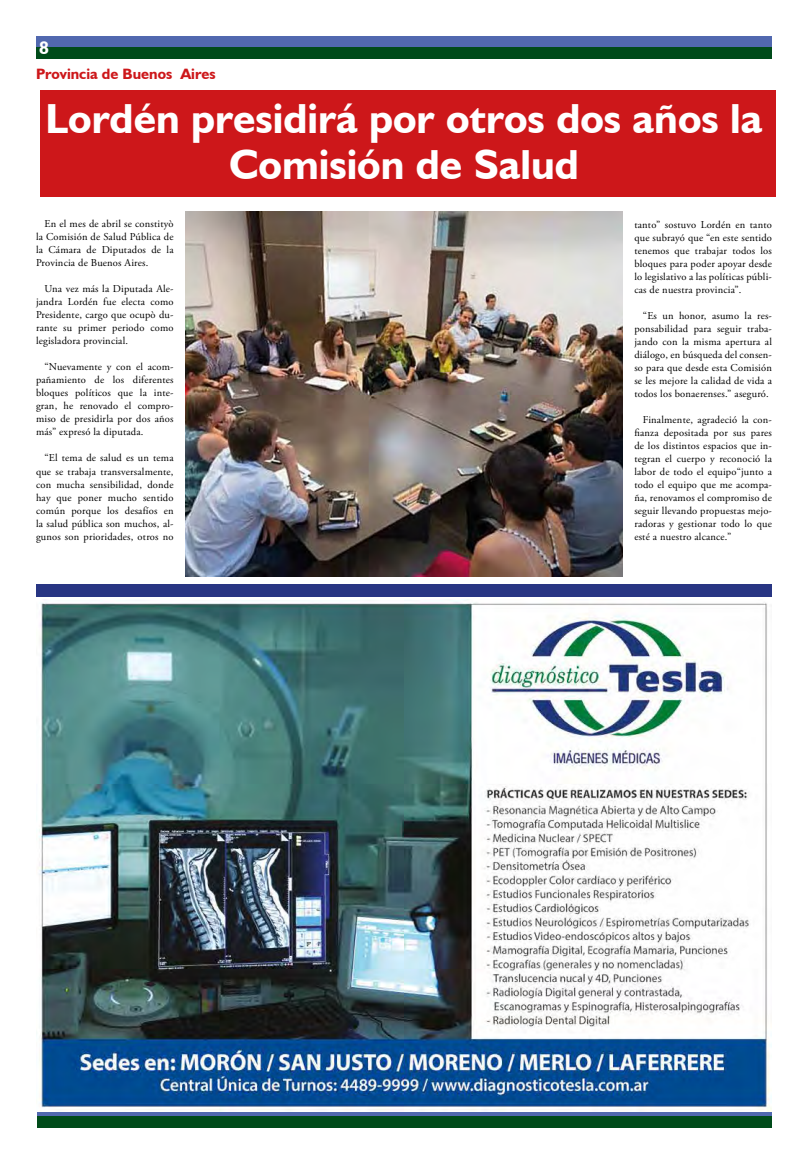
<style>
.page{position:relative;width:808px;height:1163px;background:#fff}
.page>*{position:absolute;margin:0;border:0;box-sizing:border-box;transform-origin:0 0}
.t1{font:700 42px/46px "Humanist 521 BT";color:#fff;text-align:center}
.t2{font:700 18px "Humanist 521 BT";color:#fff}
.t3{font:700 15px "Humanist 521 BT";color:#cd171a}
.t4{font:10.5px/13px "Adobe Garamond Pro";letter-spacing:.02em;color:#000;text-align:justify}
</style>
<div class="page">
<div style="left:36px;top:36px;width:736px;height:12px;background:#5168af"></div>
<div style="left:36px;top:48px;width:736px;height:11px;background:#004b1a"></div>
<svg style="left:38px;top:1110px;width:734px;height:6px;fill:#5168af"></svg>
<div style="left:38px;top:1116px;width:734px;height:11px;background:#004b1a"></div>
<img style="left:38px;top:599px;width:734px;height:511px">
<div style="left:36px;top:584px;width:736px;height:13px;background:#283583"></div>
<div style="left:40px;top:91px;width:736px;height:106px;background:#cd171a"></div>
<img style="left:186px;top:211px;width:436px;height:365px">
<h2 class="t2" style="left:39px;top:37px;width:11px">8</h2>
<h3 class="t3" style="left:36px;top:64px;width:181px">Provincia de Buenos Aires</h3>
<h1 class="t1" style="left:45px;top:95px;width:718px">Lordén presidirá por otros dos años la<br>Comisión de Salud</h1>
<p class="t4" style="left:36px;top:218px;width:139px;text-indent:9px">En el mes de abril se constityò la Comisión de Salud Pública de la Cámara de Diputados de la Provincia de Buenos Aires.</p>
<p class="t4" style="left:36px;top:283px;width:139px;text-indent:9px">Una vez más la Diputada Ale&shy;jandra Lordén fue electa como Presidente, cargo que ocupò du&shy;rante su primer periodo como legisladora provincial.</p>
<p class="t4" style="left:36px;top:361px;width:139px;text-indent:9px">“Nuevamente y con el acom&shy;pañamiento de los diferentes bloques políticos que la inte&shy;gran, he renovado el compro&shy;miso de presidirla por dos años más” expresó la diputada.</p>
<p class="t4" style="left:36px;top:452px;width:139px;text-indent:9px">“El tema de salud es un tema que se trabaja transversalmente, con mucha sensibilidad, donde hay que poner mucho sentido común porque los desafíos en la salud pública son muchos, al&shy;gunos son prioridades, otros no</p>
<p class="t4" style="left:634px;top:218px;width:139px">tanto” sostuvo Lordén en tanto que subrayó que “en este sentido tenemos que trabajar todos los bloques para poder apoyar desde lo legislativo a las políticas públi&shy;cas de nuestra provincia”.</p>
<p class="t4" style="left:634px;top:309px;width:139px;text-indent:9px">“Es un honor, asumo la res&shy;ponsabilidad para seguir traba&shy;jando con la misma apertura al diálogo, en búsqueda del consen&shy;so para que desde esta Comisión se les mejore la calidad de vida a todos los bonaerenses.” aseguró.</p>
<p class="t4" style="left:634px;top:413px;width:139px;text-indent:9px">Finalmente, agradeció la con&shy;fianza depositada por sus pares de los distintos espacios que in&shy;tegran el cuerpo y reconoció la labor de todo el equipo“junto a todo el equipo que me acompa&shy;ña, renovamos el compromiso de seguir llevando propuestas mejo&shy;radoras y gestionar todo lo que esté a nuestro alcance.”</p>
</div>
